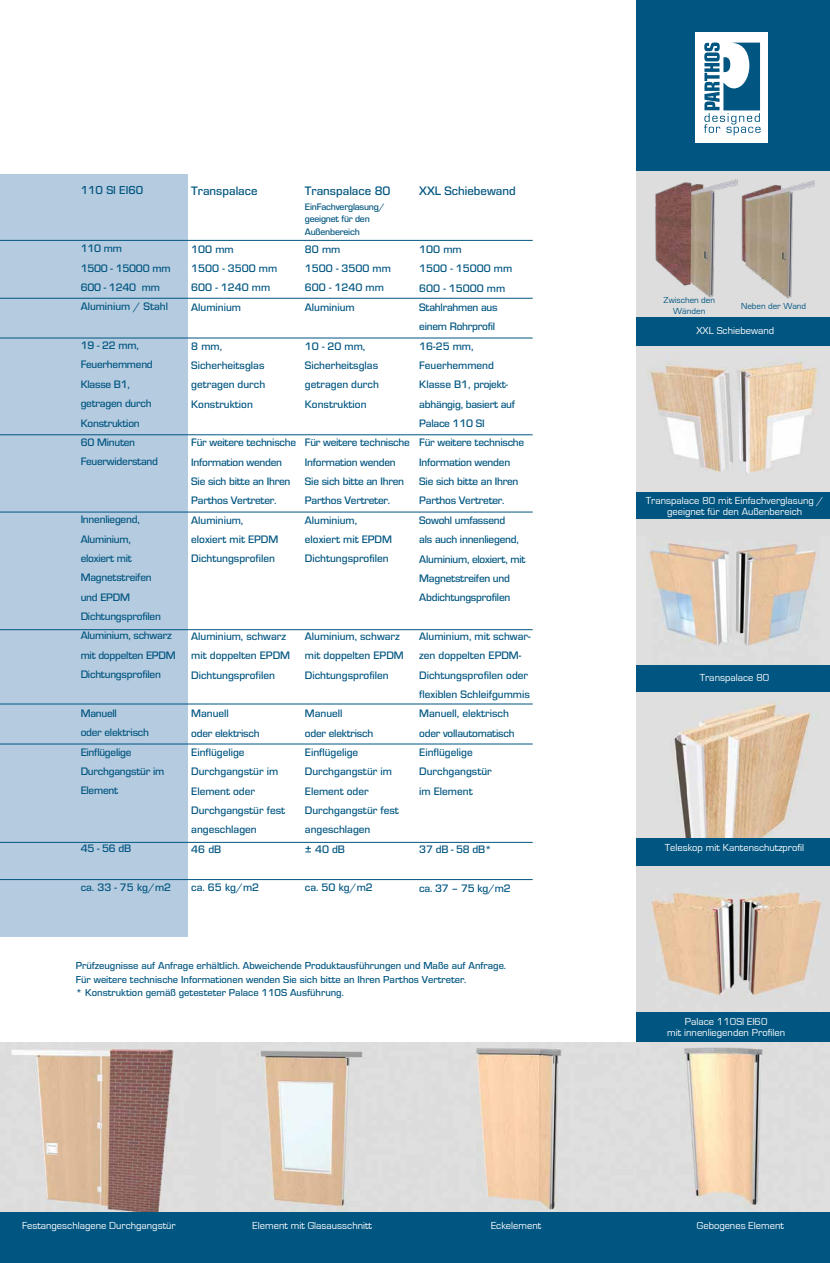
<style>
.page{position:relative;width:830px;height:1263px;background:#fff}
.page>*{position:absolute;margin:0;border:0;box-sizing:border-box;transform-origin:0 0}
.t1{font:500 12.75px "Eurostile";color:#005581}
.t2{font:500 12px "Eurostile";color:#005581}
.t3{font:500 11.25px/19.4px "Eurostile";letter-spacing:-.02em;color:#005581}
.t4{font:500 11.25px/19.4px "Eurostile";color:#005581}
.t5{font:10.5px/10.5px "Eurostile";color:#fff;text-align:center}
.t6{font:500 10.5px/13.5px "Eurostile";color:#005581}
.t7{font:500 9.75px/12.8px "Eurostile";letter-spacing:-.02em;color:#005581}
.t8{font:9px/10.5px "Eurostile";color:#005581;text-align:center}
</style>
<div class="page">
<div style="left:0;top:174px;width:187px;height:763px;background:#b5cbdf"></div>
<div style="left:0;top:1051px;width:644px;height:212px;background:#005581"></div>
<div style="left:636px;top:0;width:193px;height:1263px;background:#005581"></div>
<div style="left:420px;top:1042px;width:218px;height:170px;background:#ddddde"></div>
<img style="left:476px;top:1048px;width:86px;height:162px">
<img style="left:0;top:1042px;width:196px;height:170px">
<img style="left:196px;top:1042px;width:224px;height:170px">
<img style="left:638px;top:1042px;width:191px;height:170px">
<div style="left:636px;top:172px;width:193px;height:145px;background:#ddd"></div>
<img style="left:655px;top:181px;width:74px;height:117px">
<img style="left:729px;top:179px;width:85px;height:120px">
<img style="left:636px;top:346px;width:193px;height:145px">
<img style="left:636px;top:520px;width:193px;height:145px">
<img style="left:636px;top:692px;width:193px;height:145px">
<img style="left:636px;top:866px;width:193px;height:145px">
<div style="left:695px;top:33px;width:72px;height:110px;background:#fff"></div>
<svg style="left:704px;top:43px;width:56px;height:92px"></svg>
<hr style="left:0;top:240px;width:532px;height:1px;background:#005581">
<hr style="left:0;top:298px;width:532px;height:1px;background:#005581">
<hr style="left:0;top:338px;width:532px;height:1px;background:#005581">
<hr style="left:0;top:434px;width:532px;height:1px;background:#005581">
<hr style="left:0;top:512px;width:532px;height:1px;background:#005581">
<hr style="left:0;top:629px;width:532px;height:1px;background:#005581">
<hr style="left:0;top:704px;width:532px;height:1px;background:#005581">
<hr style="left:0;top:744px;width:532px;height:1px;background:#005581">
<hr style="left:0;top:842px;width:532px;height:1px;background:#005581">
<hr style="left:0;top:879px;width:532px;height:1px;background:#005581">
<p class="t2" style="left:81px;top:182px;width:64px">110 SI EI60</p>
<p class="t3" style="left:81px;top:238px;width:91px">110 mm<br>1500 - 15000 mm<br>600 - 1240 mm<br>Aluminium / Stahl</p>
<p class="t3" style="left:81px;top:335px;width:79px">19 - 22 mm,<br>Feuerhemmend<br>Klasse B1, getragen durch<br>Konstruktion<br>60 Minuten<br>Feuerwiderstand</p>
<p class="t3" style="left:81px;top:509px;width:96px">Innenliegend,<br>Aluminium,<br>eloxiert mit<br>Magnetstreifen<br>und EPDM<br>Dichtungsprofilen<br>Aluminium, schwarz mit doppelten EPDM<br>Dichtungsprofilen</p>
<p class="t3" style="left:81px;top:703px;width:85px">Manuell<br>oder elektrisch<br>Einflügelige<br>Durchgangstür im<br>Element</p>
<p class="t3" style="left:81px;top:838px;width:52px">45 - 56 dB</p>
<p class="t3" style="left:81px;top:877px;width:92px">ca. 33 - 75 kg/m2</p>
<p class="t1" style="left:191px;top:182px;width:68px">Transpalace</p>
<p class="t4" style="left:191px;top:239px;width:87px">100 mm<br>1500 - 3500 mm<br>600 - 1240 mm<br>Aluminium</p>
<p class="t4" style="left:191px;top:336px;width:75px">8 mm,<br>Sicherheitsglas getragen durch<br>Konstruktion</p>
<p class="t3" style="left:191px;top:432px;width:106px">Für weitere technische<br>Information wenden<br>Sie sich bitte an Ihren<br>Parthos Vertreter.<br>Aluminium,<br>eloxiert mit EPDM<br>Dichtungsprofilen</p>
<p class="t1" style="left:305px;top:182px;width:87px">Transpalace 80</p>
<p class="t7" style="left:305px;top:200px;width:81px">EinFachverglasung/ geeignet für den<br>Außenbereich</p>
<p class="t4" style="left:305px;top:239px;width:87px">80 mm<br>1500 - 3500 mm<br>600 - 1240 mm<br>Aluminium</p>
<p class="t4" style="left:305px;top:336px;width:75px">10 - 20 mm,<br>Sicherheitsglas getragen durch<br>Konstruktion</p>
<p class="t3" style="left:305px;top:432px;width:106px">Für weitere technische<br>Information wenden<br>Sie sich bitte an Ihren<br>Parthos Vertreter.<br>Aluminium,<br>eloxiert mit EPDM<br>Dichtungsprofilen</p>
<p class="t4" style="left:191px;top:626px;width:100px">Aluminium, schwarz mit doppelten EPDM<br>Dichtungsprofilen</p>
<p class="t4" style="left:191px;top:703px;width:95px">Manuell<br>oder elektrisch<br>Einflügelige<br>Durchgangstür im<br>Element oder<br>Durchgangstür fest angeschlagen<br>46 dB</p>
<p class="t3" style="left:191px;top:877px;width:69px">ca. 65 kg/m2</p>
<p class="t4" style="left:305px;top:626px;width:100px">Aluminium, schwarz mit doppelten EPDM<br>Dichtungsprofilen</p>
<p class="t4" style="left:305px;top:703px;width:95px">Manuell<br>oder elektrisch<br>Einflügelige<br>Durchgangstür im<br>Element oder<br>Durchgangstür fest angeschlagen<br>± 40 dB</p>
<p class="t3" style="left:305px;top:877px;width:69px">ca. 50 kg/m2</p>
<p class="t1" style="left:419px;top:182px;width:98px">XXL Schiebewand</p>
<p class="t3" style="left:419px;top:239px;width:108px">100 mm<br>1500 - 15000 mm<br>600 - 15000 mm<br>Stahlrahmen aus einem Rohrprofil<br>16-25 mm,<br>Feuerhemmend<br>Klasse B1, projekt&shy;abhängig, basiert auf<br>Palace 110 SI<br>Für weitere technische<br>Information wenden<br>Sie sich bitte an Ihren<br>Parthos Vertreter.<br>Sowohl umfassend<br>als auch innenliegend,<br>Aluminium, eloxiert, mit<br>Magnetstreifen und<br>Abdichtungsprofilen</p>
<p class="t4" style="left:419px;top:626px;width:113px">Aluminium, mit schwar&shy;zen doppelten EPDM-<br>Dichtungsprofilen oder flexiblen Schleifgummis<br>Manuell, elektrisch oder vollautomatisch<br>Einflügelige<br>Durchgangstür<br>im Element</p>
<p class="t3" style="left:419px;top:839px;width:74px">37 dB - 58 dB*</p>
<p class="t3" style="left:419px;top:877px;width:93px">ca. 37 – 75 kg/m2</p>
<p class="t6" style="left:76px;top:958px;width:431px">Prüfzeugnisse auf Anfrage erhältlich. Abweichende Produktausführungen und Maße auf Anfrage.<br>Für weitere technische Informationen wenden Sie sich bitte an Ihren Parthos Vertreter.<br>* Konstruktion gemäß getesteter Palace 110S Ausführung.</p>
<p class="t8" style="left:663px;top:295px;width:53px">Zwischen den<br>Wänden</p>
<p class="t8" style="left:740px;top:301px;width:67px">Neben der Wand</p>
<p class="t5" style="left:696px;top:325px;width:79px">XXL Schiebewand</p>
<p class="t5" style="left:645px;top:496px;width:179px">Transpalace 80 mit Einfachverglasung / geeignet für den Außenbereich</p>
<p class="t5" style="left:699px;top:672px;width:71px">Transpalace 80</p>
<p class="t5" style="left:664px;top:843px;width:141px">Teleskop mit Kantenschutzprofil</p>
<p class="t5" style="left:667px;top:1017px;width:119px">Palace 110SI EI60<br>mit innenliegenden Profilen</p>
<p class="t5" style="left:22px;top:1221px;width:155px">Festangeschlagene Durchgangstür</p>
<p class="t5" style="left:252px;top:1221px;width:121px">Element mit Glasausschnitt</p>
<p class="t5" style="left:491px;top:1221px;width:52px">Eckelement</p>
<p class="t5" style="left:696px;top:1221px;width:88px">Gebogenes Element</p>
</div>
